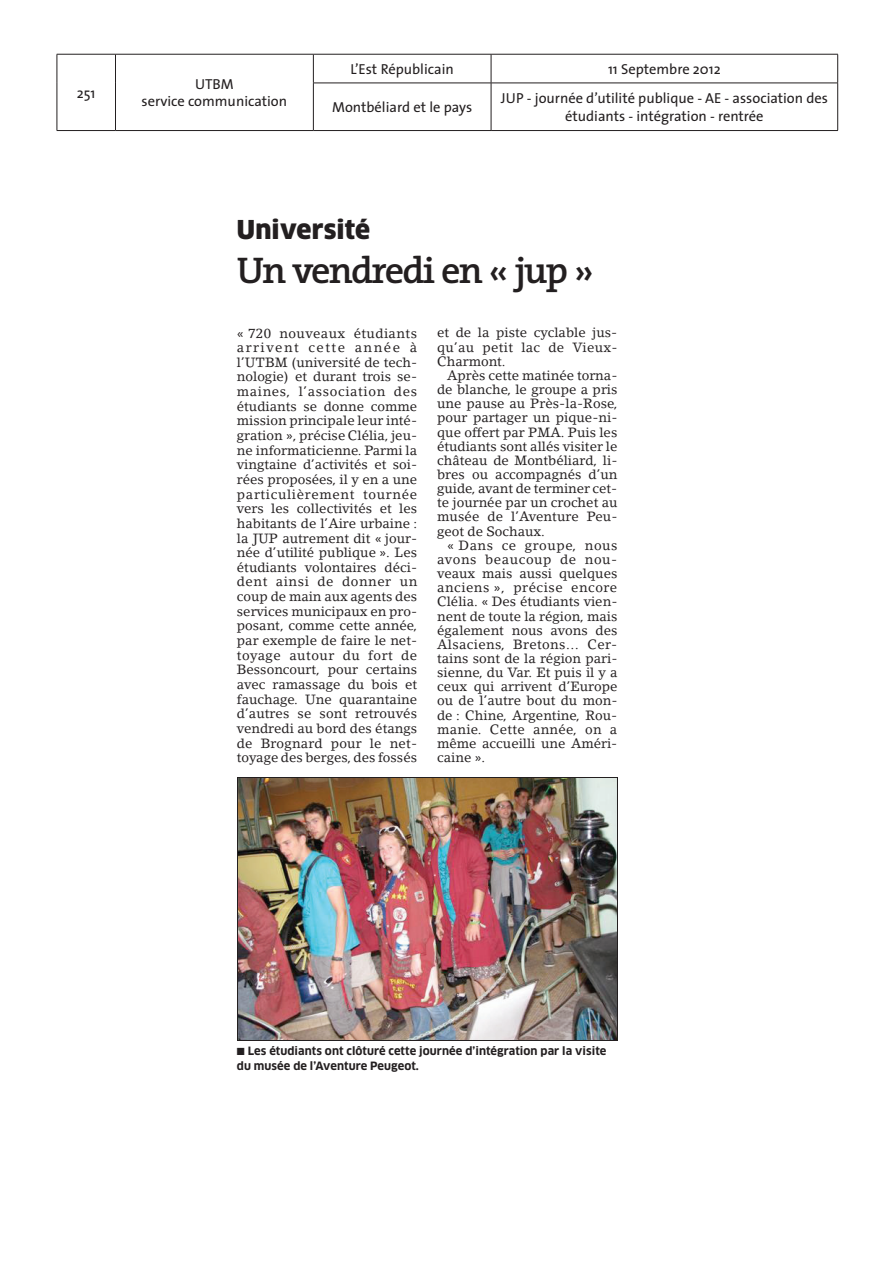
<style>
.page{position:relative;width:893px;height:1263px;background:#fff}
.page>*{position:absolute;margin:0;border:0;box-sizing:border-box;transform-origin:0 0}
.t1{font:600 37.35px "The Serif";letter-spacing:-.05em;color:#231f20}
.t2{font:900 25.35px "Clan";letter-spacing:.005em;color:#231f20}
.t3{font:14.55px/17.4px "The Sans";color:#231f20;text-align:center}
.t4{font:13.35px/14.7px "Lino Letter LT";color:#231f20;text-align:justify}
.t5{font:700 11.25px/14.7px "Clan";letter-spacing:.005em;color:#231f20}
.s1{font-family:"European Pi Three";font-weight:400;font-size:12px}
</style>
<div class="page">
<hr style="left:57px;top:54px;width:58px;height:1px;background:#231f20">
<svg style="left:57px;top:54px;width:1px;height:29px"></svg>
<hr style="left:115px;top:54px;width:198px;height:1px;background:#231f20">
<svg style="left:115px;top:54px;width:1px;height:29px"></svg>
<hr style="left:57px;top:83px;width:1px;height:47px;background:#231f20">
<hr style="left:115px;top:83px;width:1px;height:47px;background:#231f20">
<hr style="left:57px;top:130px;width:58px;height:1px;background:#231f20">
<hr style="left:115px;top:130px;width:198px;height:1px;background:#231f20">
<hr style="left:313px;top:54px;width:178px;height:1px;background:#231f20">
<svg style="left:313px;top:54px;width:1px;height:29px"></svg>
<hr style="left:491px;top:54px;width:347px;height:1px;background:#231f20">
<svg style="left:491px;top:54px;width:1px;height:29px"></svg>
<svg style="left:837px;top:54px;width:1px;height:29px"></svg>
<hr style="left:313px;top:83px;width:178px;height:1px;background:#231f20">
<hr style="left:313px;top:83px;width:1px;height:47px;background:#231f20">
<hr style="left:491px;top:83px;width:347px;height:1px;background:#231f20">
<hr style="left:491px;top:83px;width:1px;height:47px;background:#231f20">
<hr style="left:837px;top:83px;width:1px;height:47px;background:#231f20">
<hr style="left:313px;top:130px;width:178px;height:1px;background:#231f20">
<hr style="left:491px;top:130px;width:347px;height:1px;background:#231f20">
<img style="left:238px;top:778px;width:379px;height:262px">
<hr style="left:237px;top:777px;width:1px;height:263px;background:#231f20">
<hr style="left:617px;top:777px;width:1px;height:263px;background:#231f20">
<hr style="left:237px;top:777px;width:380px;height:1px;background:#231f20">
<hr style="left:237px;top:1040px;width:380px;height:1px;background:#231f20">
<p class="t3" style="left:351px;top:60px;width:105px">L’Est Républicain</p>
<p class="t3" style="left:608px;top:60px;width:114px">11 Septembre 2012</p>
<p class="t3" style="left:332px;top:98px;width:142px">Montbéliard et le pays</p>
<p class="t3" style="left:501px;top:89px;width:329px">JUP - journée d’utilité publique - AE - association des étudiants - intégration - rentrée</p>
<p class="t3" style="left:77px;top:84px;width:20px">251</p>
<p class="t3" style="left:142px;top:75px;width:147px">UTBM<br>service communication</p>
<p class="t4" style="left:237px;top:96px;width:182px">moins chargées. Il faut voir ce</p>
<p class="t4" style="left:437px;top:96px;width:182px">que je puisse faire. Cela dé-</p>
<h2 class="t2" style="left:237px;top:214px;width:135px">Université</h2>
<h1 class="t1" style="left:237px;top:246px;width:358px">Un vendredi en « jup »</h1>
<p class="t4" style="left:237px;top:325px;width:182px">« 720 nouveaux étudiants arrivent cette année à l’UTBM (université de tech&shy;nologie) et durant trois se&shy;maines, l’association des étudiants se donne comme mission principale leur inté&shy;gration », précise Clélia, jeu&shy;ne informaticienne. Parmi la vingtaine d’activités et soi&shy;rées proposées, il y en a une particulièrement tournée vers les collectivités et les habitants de l’Aire urbaine : la JUP autrement dit « jour&shy;née d’utilité publique ». Les étudiants volontaires déci&shy;dent ainsi de donner un coup de main aux agents des services municipaux en pro&shy;posant, comme cette année, par exemple de faire le net&shy;toyage autour du fort de Bessoncourt, pour certains avec ramassage du bois et fauchage. Une quarantaine d’autres se sont retrouvés vendredi au bord des étangs de Brognard pour le net&shy;toyage des berges, des fossés</p>
<p class="t4" style="left:437px;top:326px;width:182px;line-height:14.1px">et de la piste cyclable jus&shy;qu’au petit lac de Vieux-Charmont.</p>
<p class="t4" style="left:437px;top:368px;width:182px;line-height:14.1px;text-indent:10px">Après cette matinée torna&shy;de blanche, le groupe a pris une pause au Près-la-Rose, pour partager un pique-ni&shy;que offert par PMA. Puis les étudiants sont allés visiter le château de Montbéliard, li&shy;bres ou accompagnés d’un guide, avant de terminer cet&shy;te journée par un crochet au musée de l’Aventure Peu&shy;geot de Sochaux.</p>
<p class="t4" style="left:437px;top:538px;width:182px;line-height:14.1px;text-indent:10px">« Dans ce groupe, nous avons beaucoup de nou&shy;veaux mais aussi quelques anciens », précise encore Clélia. « Des étudiants vien&shy;nent de toute la région, mais également nous avons des Alsaciens, Bretons… Cer&shy;tains sont de la région pari&shy;sienne, du Var. Et puis il y a ceux qui arrivent d’Europe ou de l’autre bout du mon&shy;de : Chine, Argentine, Rou&shy;manie. Cette année, on a même accueilli une Améri&shy;caine ».</p>
<p class="t5" style="left:237px;top:1044px;width:371px"><span class="s1">K</span> Les étudiants ont clôturé cette journée d’intégration par la visite du musée de l’Aventure Peugeot.</p>
</div>
